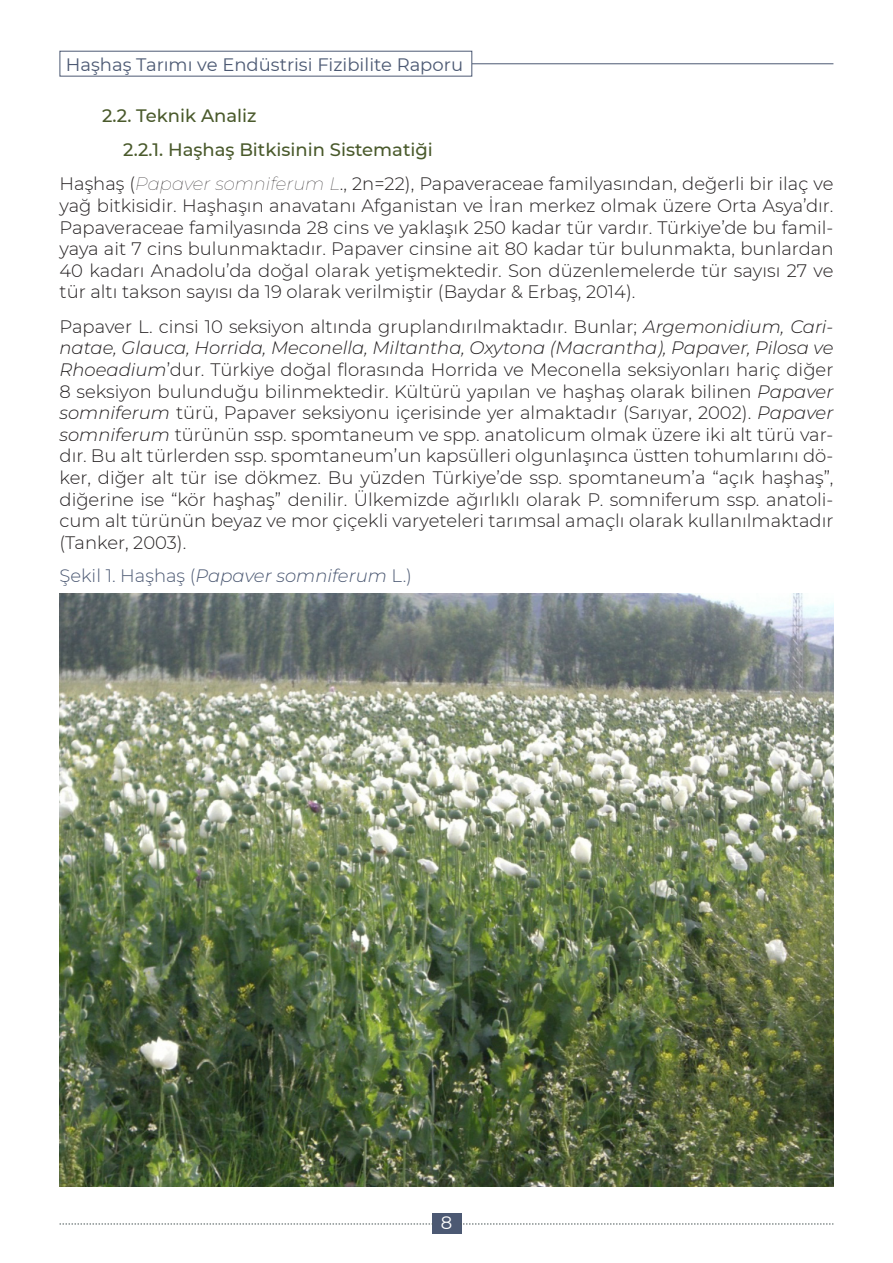
<style>
.page{position:relative;width:893px;height:1263px;background:#fff}
.page>*{position:absolute;margin:0;border:0;box-sizing:border-box;transform-origin:0 0}
.metin_içerik{font:300 18px/21.6px "Montserrat";color:#231f20;text-align:justify}
.t1{font:18px "Montserrat";color:#4c5973}
.resimbaşlık{font:300 18px "Montserrat";color:#4c5973}
._3_Düzey_Başlık{font:500 18px "Montserrat";color:#4a5a2c}
._2_Düzey_Başlık{font:500 18px "Montserrat";color:#4a5a2c}
.t2{font:18px "Montserrat";color:#fff}
.s1{font-weight:100;font-style:italic}
.s2{font-style:italic}
</style>
<div class="page">
<div style="left:432px;top:1212px;width:29px;height:21px;background:#4c5973"></div>
<svg style="left:60px;top:1224px;width:373px;height:1px"></svg>
<svg style="left:460px;top:1224px;width:373px;height:1px"></svg>
<hr style="left:472px;top:64px;width:361px;height:1px;background:#4c5973">
<div style="left:60px;top:51px;width:412px;height:25px;border:1px solid #4c5973"></div>
<img style="left:60px;top:593px;width:773px;height:593px">
<p class="t1" style="left:66px;top:52px;width:399px">Haşhaş Tarımı ve Endüstrisi Fizibilite Raporu</p>
<p class="_2_Düzey_Başlık" style="left:102px;top:103px;width:156px">2.2. Teknik Analiz</p>
<p class="_3_Düzey_Başlık" style="left:123px;top:137px;width:311px">2.2.1. Haşhaş Bitkisinin Sistematiği</p>
<p class="metin_içerik" style="left:60px;top:173px;width:775px">Haşhaş (<span class="s1">Papaver somniferum L</span>., 2n=22), Papaveraceae familyasından, değerli bir ilaç ve yağ bitkisidir. Haşhaşın anavatanı Afganistan ve İran merkez olmak üzere Orta Asya’dır.<br>Papaveraceae familyasında 28 cins ve yaklaşık 250 kadar tür vardır. Türkiye’de bu famil&shy;yaya ait 7 cins bulunmaktadır. Papaver cinsine ait 80 kadar tür bulunmakta, bunlardan 40 kadarı Anadolu’da doğal olarak yetişmektedir. Son düzenlemelerde tür sayısı 27 ve tür altı takson sayısı da 19 olarak verilmiştir (Baydar &amp; Erbaş, 2014).</p>
<p class="metin_içerik" style="left:60px;top:315px;width:775px">Papaver L. cinsi 10 seksiyon altında gruplandırılmaktadır. Bunlar; <span class="s2">Argemonidium, Cari&shy;natae, Glauca, Horrida, Meconella, Miltantha, Oxytona (Macrantha), Papaver, Pilosa ve Rhoeadium</span>’dur. Türkiye doğal florasında Horrida ve Meconella seksiyonları hariç diğer 8 seksiyon bulunduğu bilinmektedir. Kültürü yapılan ve haşhaş olarak bilinen <span class="s2">Papaver somniferum</span> türü, Papaver seksiyonu içerisinde yer almaktadır (Sarıyar, 2002). <span class="s2">Papaver somniferum</span> türünün ssp. spomtaneum ve spp. anatolicum olmak üzere iki alt türü var&shy;dır. Bu alt türlerden ssp. spomtaneum’un kapsülleri olgunlaşınca üstten tohumlarını dö&shy;ker, diğer alt tür ise dökmez. Bu yüzden Türkiye’de ssp. spomtaneum’a “açık haşhaş”, diğerine ise “kör haşhaş” denilir. Ülkemizde ağırlıklı olarak P. somniferum ssp. anatoli&shy;cum alt türünün beyaz ve mor çiçekli varyeteleri tarımsal amaçlı olarak kullanılmaktadır (Tanker, 2003).</p>
<p class="resimbaşlık" style="left:60px;top:563px;width:354px">Şekil 1. Haşhaş (<span class="s2">Papaver somniferum</span> L.)</p>
<p class="t2" style="left:441px;top:1210px;width:13px">8</p>
</div>
